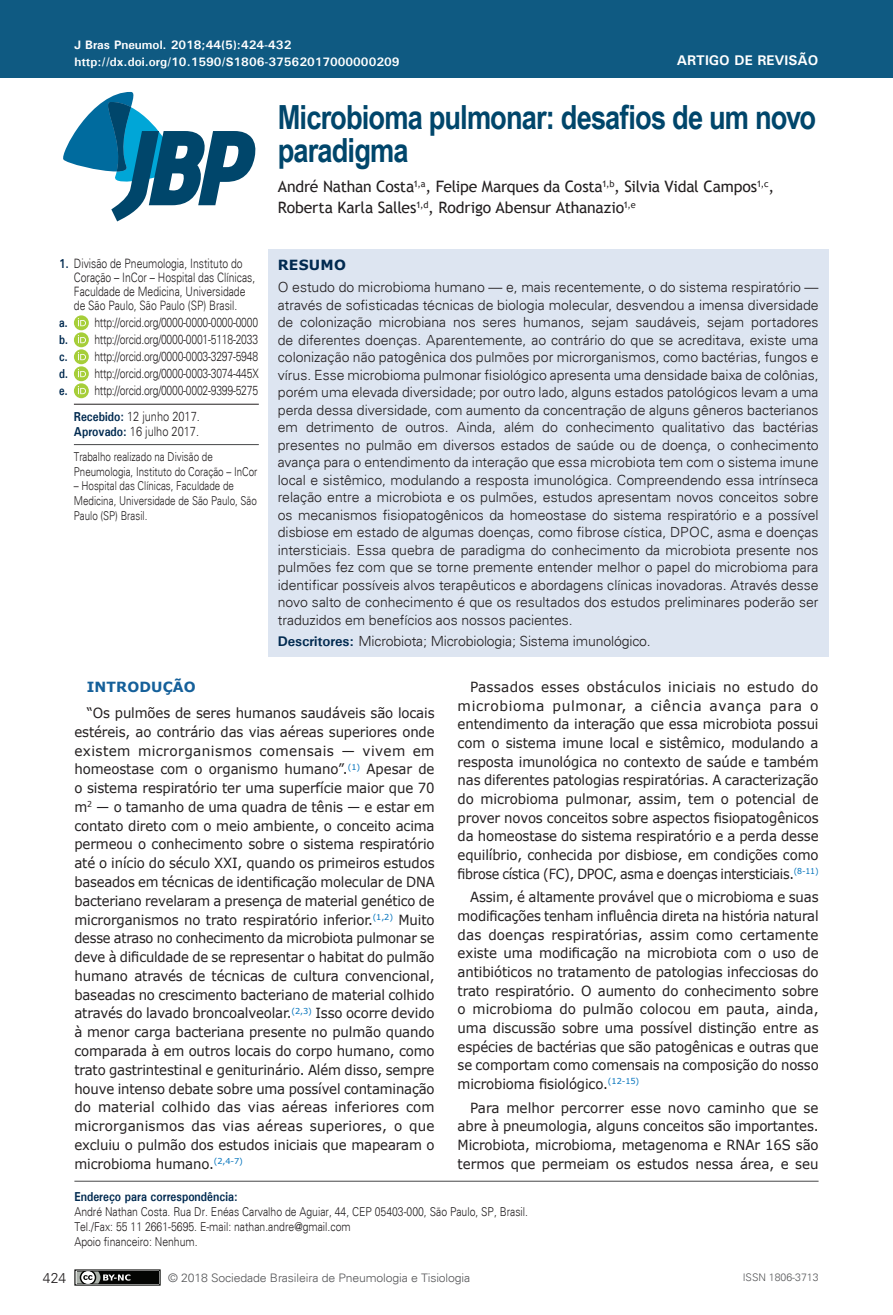
<style>
.page{position:relative;width:893px;height:1315px;background:#fff}
.page>*{position:absolute;margin:0;border:0;box-sizing:border-box;transform-origin:0 0}
.t1{font:700 33.25px/33.2px "Arial Narrow";letter-spacing:-.025em;color:#00466b}
.t2{font:15.75px/21px "Trebuchet MS";letter-spacing:-.01em;color:#231f20}
.t3{font:14px/18.7px "Verdana";letter-spacing:-.01em;color:#231f20;text-align:justify;scale:.95 1}
.t4{font:300 14px/17.5px "Univers";letter-spacing:-.01em;color:#231f20;text-align:justify}
.t5{font:14px/18.7px "Verdana";letter-spacing:-.01em;color:#231f20;text-align:justify}
.t6{font:14px/18.7px "Verdana";letter-spacing:-.01em;color:#231f20;text-align:justify;scale:.96 1}
.t7{font:700 14px "Univers";color:#fff}
.t8{font:700 14px "Verdana";letter-spacing:.01em;color:#15609a}
.t9{font:700 14px "Verdana";letter-spacing:.015em;color:#012a50}
.t10{font:300 12.95px/17px "Univers";color:#231f20;scale:.8 1}
.t11{font:300 12.95px/14.9px "Univers";color:#231f20;scale:.85 1}
.t12{font:700 12.95px "Univers";color:#012a50;scale:.85 1}
.t13{font:300 12.25px/14.7px "Univers";color:#231f20;scale:.85 1}
.t14{font:300 12.25px/14.7px "Univers";color:#231f20;scale:.8 1}
.t15{font:700 12.25px "Univers";color:#fff}
.t16{font:300 11.72px "Univers";letter-spacing:-.01em;color:#57585a;scale:1.04 1}
.t17{font:300 10.5px "Univers";color:#57585a}
.s1{font-weight:700;color:#012a50}
</style>
<div class="page">
<div style="left:0;top:0;width:893px;height:78px;background:#0f5a82"></div>
<svg style="left:63px;top:91px;width:193px;height:130px"></svg>
<div style="left:75px;top:1270px;width:85px;height:15px;background:#040503"></div>
<div style="left:74px;top:1269px;width:87px;height:16px;border:1px solid #040503"></div>
<svg style="left:74px;top:1269px;width:56px;height:17px"></svg>
<div style="left:268px;top:249px;width:560px;height:407px;background:#dde5f1"></div>
<hr style="left:74px;top:1180px;width:745px;height:1px;background:#454647">
<svg style="left:74px;top:315px;width:15px;height:15px"></svg>
<svg style="left:78px;top:318px;width:8px;height:8px"></svg>
<svg style="left:74px;top:332px;width:15px;height:15px"></svg>
<svg style="left:78px;top:335px;width:8px;height:8px"></svg>
<svg style="left:74px;top:349px;width:15px;height:15px"></svg>
<svg style="left:78px;top:352px;width:8px;height:8px"></svg>
<svg style="left:74px;top:366px;width:15px;height:15px"></svg>
<svg style="left:78px;top:369px;width:8px;height:8px"></svg>
<svg style="left:74px;top:383px;width:15px;height:15px"></svg>
<svg style="left:78px;top:386px;width:8px;height:8px"></svg>
<hr style="left:74px;top:404px;width:185px;height:1px;background:#231f20">
<hr style="left:74px;top:444px;width:185px;height:1px;background:#454647">
<p class="t15" style="left:74px;top:38px;width:218px">J Bras Pneumol. 2018;44(5):424-432</p>
<p class="t15" style="left:74px;top:54px;width:327px">http://dx.doi.org/10.1590/S1806-37562017000000209</p>
<p class="t7" style="left:677px;top:52px;width:143px">ARTIGO DE REVISÃO</p>
<p class="t10" style="left:74px;top:257px;width:228px;line-height:14px;text-indent:-15px"><span class="s1">1.</span> Divisão de Pneumologia, Instituto do Coração – InCor – Hospital das Clínicas, Faculdade de Medicina, Universidade de São Paulo, São Paulo (SP) Brasil.</p>
<p class="t10" style="left:59px;top:314px;width:251px;text-align:justify"><span class="s1">a.</span> http://orcid.org/0000-0000-0000-0000 <span class="s1">b.</span> http://orcid.org/0000-0001-5118-2033 <span class="s1">c.</span> http://orcid.org/0000-0003-3297-5948 <span class="s1">d.</span> http://orcid.org/0000-0003-3074-445X <span class="s1">e.</span> http://orcid.org/0000-0002-9399-5275</p>
<p class="t11" style="left:74px;top:409px;width:150px"><span class="s1">Recebido:</span> 12 junho 2017.<br><span class="s1">Aprovado:</span> 16 julho 2017.</p>
<p class="t14" style="left:74px;top:449px;width:231px">Trabalho realizado na Divisão de<br>Pneumologia, Instituto do Coração – InCor</p>
<p class="t14" style="left:74px;top:479px;width:230px">– Hospital das Clínicas, Faculdade de<br>Medicina, Universidade de São Paulo, São<br>Paulo (SP) Brasil.</p>
<h1 class="t1" style="left:278px;top:99px;width:540px">Microbioma pulmonar: desafios de um novo paradigma</h1>
<p class="t2" style="left:278px;top:176px;width:498px">André Nathan Costa<sup>1,a</sup>, Felipe Marques da Costa<sup>1,b</sup>, Silvia Vidal Campos<sup>1,c</sup>,<br>Roberta Karla Salles<sup>1,d</sup>, Rodrigo Abensur Athanazio<sup>1,e</sup></p>
<p class="t9" style="left:278px;top:254px;width:70px">RESUMO</p>
<p class="t4" style="left:278px;top:278px;width:542px">O estudo do microbioma humano — e, mais recentemente, o do sistema respiratório — através de sofisticadas técnicas de biologia molecular, desvendou a imensa diversidade de colonização microbiana nos seres humanos, sejam saudáveis, sejam portadores de diferentes doenças. Aparentemente, ao contrário do que se acreditava, existe uma colonização não patogênica dos pulmões por microrganismos, como bactérias, fungos e vírus. Esse microbioma pulmonar fisiológico apresenta uma densidade baixa de colônias, porém uma elevada diversidade; por outro lado, alguns estados patológicos levam a uma perda dessa diversidade, com aumento da concentração de alguns gêneros bacterianos em detrimento de outros. Ainda, além do conhecimento qualitativo das bactérias presentes no pulmão em diversos estados de saúde ou de doença, o conhecimento avança para o entendimento da interação que essa microbiota tem com o sistema imune local e sistêmico, modulando a resposta imunológica. Compreendendo essa intrínseca relação entre a microbiota e os pulmões, estudos apresentam novos conceitos sobre os mecanismos fisiopatogênicos da homeostase do sistema respiratório e a possível disbiose em estado de algumas doenças, como fibrose cística, DPOC, asma e doenças intersticiais. Essa quebra de paradigma do conhecimento da microbiota presente nos pulmões fez com que se torne premente entender melhor o papel do microbioma para identificar possíveis alvos terapêuticos e abordagens clínicas inovadoras. Através desse novo salto de conhecimento é que os resultados dos estudos preliminares poderão ser traduzidos em benefícios aos nossos pacientes.</p>
<p class="t4" style="left:278px;top:633px;width:374px"><span class="s1">Descritores:</span> Microbiota; Microbiologia; Sistema imunológico.</p>
<p class="t8" style="left:87px;top:677px;width:111px">INTRODUÇÃO</p>
<p class="t3" style="left:74px;top:703px;width:381px;text-indent:12px">“Os pulmões de seres humanos saudáveis são locais estéreis, ao contrário das vias aéreas superiores onde existem microrganismos comensais — vivem em homeostase com o organismo humano”.<sup>(1)</sup> Apesar de o sistema respiratório ter uma superfície maior que 70 m<sup>2</sup> — o tamanho de uma quadra de tênis — e estar em contato direto com o meio ambiente, o conceito acima permeou o conhecimento sobre o sistema respiratório até o início do século XXI, quando os primeiros estudos baseados em técnicas de identificação molecular de DNA bacteriano revelaram a presença de material genético de microrganismos no trato respiratório inferior.<sup>(1,2)</sup> Muito desse atraso no conhecimento da microbiota pulmonar se deve à dificuldade de se representar o habitat do pulmão humano através de técnicas de cultura convencional, baseadas no crescimento bacteriano de material colhido através do lavado broncoalveolar.<sup>(2,3)</sup> Isso ocorre devido à menor carga bacteriana presente no pulmão quando comparada à em outros locais do corpo humano, como trato gastrintestinal e geniturinário. Além disso, sempre houve intenso debate sobre uma possível contaminação do material colhido das vias aéreas inferiores com microrganismos das vias aéreas superiores, o que excluiu o pulmão dos estudos iniciais que mapearam o microbioma humano.<sup>(2,4-7)</sup></p>
<p class="t5" style="left:458px;top:677px;width:362px;text-indent:12px">Passados esses obstáculos iniciais no estudo do microbioma pulmonar, a ciência avança para o entendimento da interação que essa microbiota possui com o sistema imune local e sistêmico, modulando a resposta imunológica no contexto de saúde e também nas diferentes patologias respiratórias. A caracterização do microbioma pulmonar, assim, tem o potencial de prover novos conceitos sobre aspectos fisiopatogênicos da homeostase do sistema respiratório e a perda desse equilíbrio, conhecida por disbiose, em condições como fibrose cística (FC), DPOC, asma e doenças intersticiais.<sup>(8-11)</sup></p>
<p class="t3" style="left:458px;top:887px;width:382px;text-indent:12px">Assim, é altamente provável que o microbioma e suas modificações tenham influência direta na história natural das doenças respiratórias, assim como certamente existe uma modificação na microbiota com o uso de antibióticos no tratamento de patologias infecciosas do trato respiratório. O aumento do conhecimento sobre o microbioma do pulmão colocou em pauta, ainda, uma discussão sobre uma possível distinção entre as espécies de bactérias que são patogênicas e outras que se comportam como comensais na composição do nosso microbioma fisiológico.<sup>(12-15)</sup></p>
<p class="t6" style="left:458px;top:1098px;width:377px;text-indent:12px">Para melhor percorrer esse novo caminho que se abre à pneumologia, alguns conceitos são importantes.<br>Microbiota, microbioma, metagenoma e RNAr 16S são termos que permeiam os estudos nessa área, e seu</p>
<p class="t12" style="left:74px;top:1189px;width:194px">Endereço para correspondência:</p>
<p class="t13" style="left:74px;top:1204px;width:535px">André Nathan Costa. Rua Dr. Enéas Carvalho de Aguiar, 44, CEP 05403-000, São Paulo, SP, Brasil.<br>Tel./Fax: 55 11 2661-5695. E-mail: nathan.andre@gmail.com<br>Apoio financeiro: Nenhum.</p>
<p class="t4" style="left:43px;top:1269px;width:25px">424</p>
<p class="t16" style="left:168px;top:1270px;width:292px">© 2018 Sociedade Brasileira de Pneumologia e Tisiologia</p>
<p class="t17" style="left:743px;top:1271px;width:77px">ISSN 1806-3713</p>
</div>
